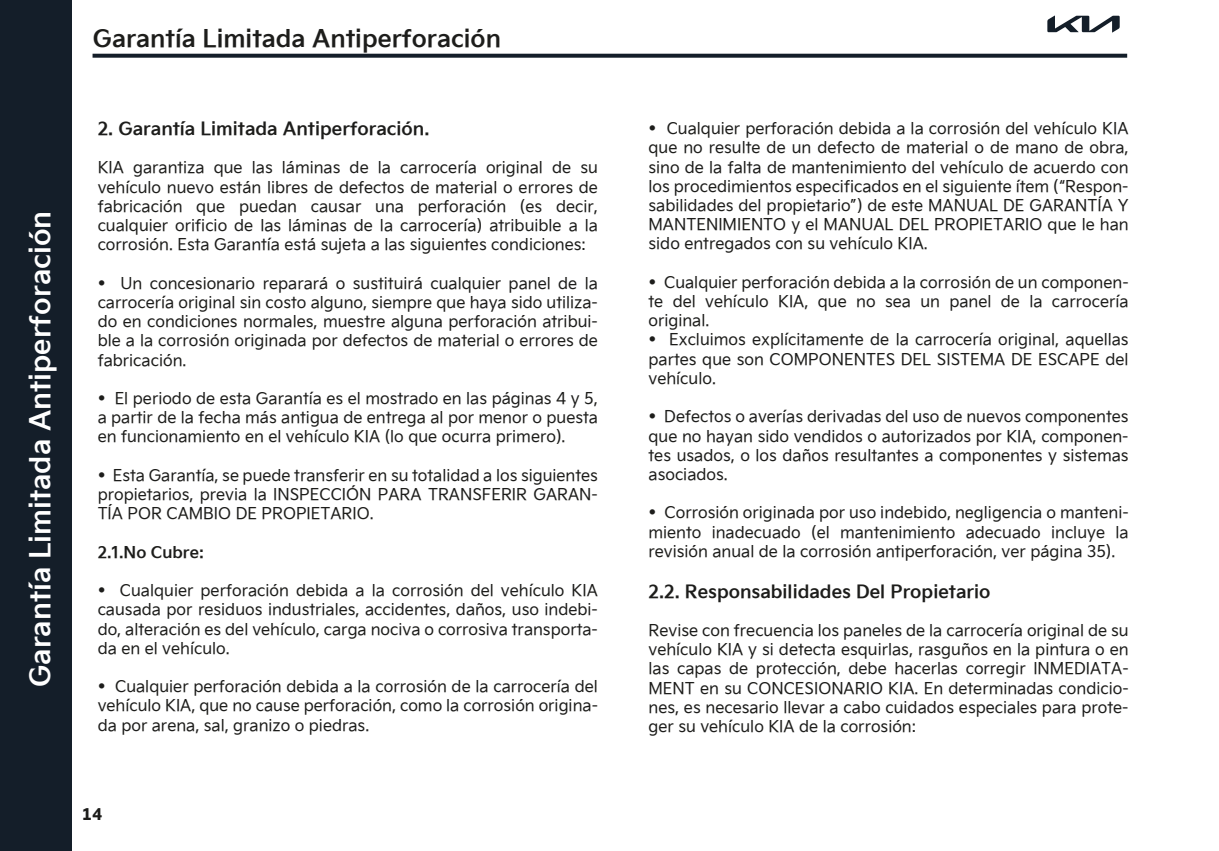
<style>
.page{position:relative;width:1219px;height:851px;background:#fff}
.page>*{position:absolute;margin:0;border:0;box-sizing:border-box;transform-origin:0 0}
.t1{font:700 28px "Kia Signature";color:#fff}
.t2{font:700 24px "Kia Signature";color:#1d1d1b}
.t3{font:700 18px "Kia Signature";color:#1d1d1b}
.t4{font:16px/19.2px "Kia Signature";color:#1d1d1b;text-align:justify}
.t5{font:700 16px "Kia Signature";color:#1d1d1b}
.t6{font:700 16px "Neo Sans Pro";color:#1d1d1b}
</style>
<div class="page">
<div style="left:0;top:0;width:71px;height:850px;background:#141e29"></div>
<svg style="left:1047px;top:16px;width:73px;height:17px"></svg>
<svg style="left:93px;top:54px;width:1034px;height:4px;background:#252e38"></svg>
<h1 class="t1" style="left:19px;top:687px;width:477px;rotate:-90deg">Garantía Limitada Antiperforación</h1>
<h2 class="t2" style="left:93px;top:21px;width:409px">Garantía Limitada Antiperforación</h2>
<p class="t3" style="left:98px;top:115px;width:333px">2. Garantía Limitada Antiperforación.</p>
<p class="t4" style="left:98px;top:157px;width:502px">KIA garantiza que las láminas de la carrocería original de su vehículo nuevo están libres de defectos de material o errores de fabricación que puedan causar una perforación (es decir, cualquier orificio de las láminas de la carrocería) atribuible a la corrosión. Esta Garantía está sujeta a las siguientes condiciones:</p>
<p class="t4" style="left:98px;top:272px;width:502px">• Un concesionario reparará o sustituirá cualquier panel de la carrocería original sin costo alguno, siempre que haya sido utiliza&shy;do en condiciones normales, muestre alguna perforación atribui&shy;ble a la corrosión originada por defectos de material o errores de fabricación.</p>
<p class="t4" style="left:98px;top:387px;width:502px">• El periodo de esta Garantía es el mostrado en las páginas 4 y 5, a partir de la fecha más antigua de entrega al por menor o puesta en funcionamiento en el vehículo KIA (lo que ocurra primero).</p>
<p class="t4" style="left:98px;top:464px;width:502px">• Esta Garantía, se puede transferir en su totalidad a los siguientes propietarios, previa la INSPECCIÓN PARA TRANSFERIR GARAN-TÍA POR CAMBIO DE PROPIETARIO.</p>
<p class="t5" style="left:98px;top:539px;width:108px">2.1.No Cubre:</p>
<p class="t4" style="left:98px;top:579px;width:502px">• Cualquier perforación debida a la corrosión del vehículo KIA causada por residuos industriales, accidentes, daños, uso indebi&shy;do, alteración es del vehículo, carga nociva o corrosiva transporta&shy;da en el vehículo.</p>
<p class="t4" style="left:98px;top:675px;width:502px">• Cualquier perforación debida a la corrosión de la carrocería del vehículo KIA, que no cause perforación, como la corrosión origina&shy;da por arena, sal, granizo o piedras.</p>
<p class="t6" style="left:82px;top:803px;width:22px">14</p>
<p class="t4" style="left:648px;top:118px;width:482px">• Cualquier perforación debida a la corrosión del vehículo KIA que no resulte de un defecto de material o de mano de obra, sino de la falta de mantenimiento del vehículo de acuerdo con los procedimientos especificados en el siguiente ítem (“Respon&shy;sabilidades del propietario”) de este MANUAL DE GARANTÍA Y MANTENIMIENTO y el MANUAL DEL PROPIETARIO que le han sido entregados con su vehículo KIA.</p>
<p class="t4" style="left:648px;top:271px;width:482px">• Cualquier perforación debida a la corrosión de un componen&shy;te del vehículo KIA, que no sea un panel de la carrocería original.</p>
<p class="t4" style="left:648px;top:329px;width:482px">• Excluimos explícitamente de la carrocería original, aquellas partes que son COMPONENTES DEL SISTEMA DE ESCAPE del vehículo.</p>
<p class="t4" style="left:648px;top:406px;width:482px">• Defectos o averías derivadas del uso de nuevos componentes que no hayan sido vendidos o autorizados por KIA, componen&shy;tes usados, o los daños resultantes a componentes y sistemas asociados.</p>
<p class="t4" style="left:648px;top:502px;width:482px">• Corrosión originada por uso indebido, negligencia o manteni&shy;miento inadecuado (el mantenimiento adecuado incluye la revisión anual de la corrosión antiperforación, ver página 35).</p>
<p class="t3" style="left:648px;top:577px;width:343px">2.2. Responsabilidades Del Propietario</p>
<p class="t4" style="left:648px;top:619px;width:482px">Revise con frecuencia los paneles de la carrocería original de su vehículo KIA y si detecta esquirlas, rasguños en la pintura o en las capas de protección, debe hacerlas corregir INMEDIATA-MENT en su CONCESIONARIO KIA. En determinadas condicio&shy;nes, es necesario llevar a cabo cuidados especiales para prote&shy;ger su vehículo KIA de la corrosión:</p>
</div>
